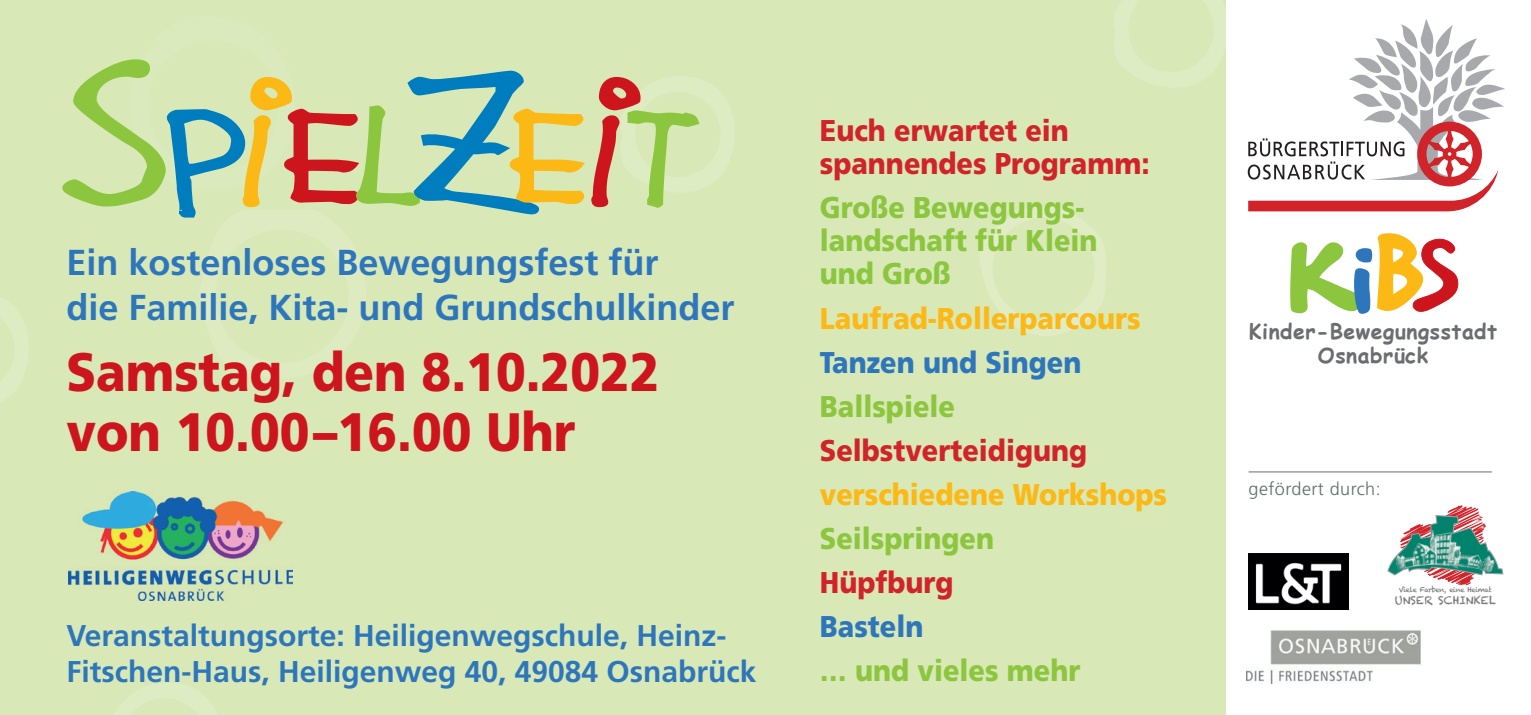
<style>
.page{position:relative;width:1531px;height:715px;background:#fff}
.page>*{position:absolute;margin:0;border:0;box-sizing:border-box;transform-origin:0 0}
.t1{font:900 54px/60px "Frutiger";color:#cd151d;scale:.9 1}
.t2{font:700 36px/45px "Frutiger";color:#2e76bc}
.t3{font:700 30px/36px "Frutiger";color:#2e76bc}
.t4{font:900 30px/33px "Frutiger";color:#8bc63e;scale:.9 1}
.t5{font:900 30px/33px "Frutiger";color:#d1232a;scale:.9 1}
.t6{font:900 30px "Frutiger";color:#fcb814;scale:.9 1}
.t7{font:900 30px "Frutiger";color:#2e76bc;scale:.9 1}
.t8{font:700 21px/24.3px "Comic Sans MS";letter-spacing:.025em;color:#6c6d70;text-align:center}
.t9{font:300 18px "Frutiger LT";letter-spacing:.025em;color:#5d6e65}
.t10{font:11.1px "Chalkduster";color:#76787b}
.t11{font:6.9px "Chalkduster";letter-spacing:-.055em;color:#76787b}
</style>
<div class="page">
<div style="left:0;top:0;width:1225px;height:714px;background:#d8e8b6"></div>
<svg style="left:980px;top:206px;width:126px;height:130px"></svg>
<svg style="left:115px;top:683px;width:102px;height:31px"></svg>
<svg style="left:1114px;top:0;width:112px;height:88px"></svg>
<svg style="left:0;top:297px;width:29px;height:105px"></svg>
<svg style="left:62px;top:59px;width:672px;height:319px"></svg>
<svg style="left:1248px;top:19px;width:257px;height:192px"></svg>
<svg style="left:1290px;top:233px;width:168px;height:81px"></svg>
<svg style="left:1387px;top:505px;width:116px;height:80px"></svg>
<img style="left:1248px;top:553px;width:100px;height:56px">
<img style="left:1246px;top:630px;width:175px;height:52px">
<hr style="left:1248px;top:471px;width:244px;height:1px;background:#6c6d70">
<img style="left:68px;top:491px;width:225px;height:109px">
<p class="t2" style="left:66px;top:239px;width:670px">Ein kostenloses Bewegungsfest für<br>die Familie, Kita- und Grundschulkinder</p>
<h1 class="t1" style="left:66px;top:341px;width:661px">Samstag, den 8.10.2022 von 10.00–16.00 Uhr</h1>
<p class="t3" style="left:66px;top:616px;width:692px">Veranstaltungsorte: Heiligenwegschule, Heinz-<br>Fitschen-Haus, Heiligenweg 40, 49084 Osnabrück</p>
<p class="t5" style="left:820px;top:114px;width:368px">Euch erwartet ein spannendes Programm:</p>
<p class="t4" style="left:820px;top:191px;width:310px">Große Bewegungs&shy;landschaft für Klein und Groß</p>
<p class="t6" style="left:820px;top:300px;width:358px">Laufrad-Rollerparcours</p>
<p class="t7" style="left:820px;top:344px;width:292px">Tanzen und Singen</p>
<p class="t4" style="left:820px;top:389px;width:152px">Ballspiele</p>
<p class="t5" style="left:820px;top:433px;width:298px">Selbstverteidigung</p>
<p class="t6" style="left:820px;top:476px;width:387px">verschiedene Workshops</p>
<p class="t4" style="left:820px;top:521px;width:195px">Seilspringen</p>
<p class="t5" style="left:820px;top:565px;width:150px">Hüpfburg</p>
<p class="t7" style="left:820px;top:608px;width:117px">Basteln</p>
<p class="t4" style="left:820px;top:653px;width:291px">… und vieles mehr</p>
<p class="t8" style="left:1249px;top:318px;width:250px">Kinder-Bewegungsstadt<br>Osnabrück</p>
<p class="t9" style="left:1248px;top:478px;width:134px">gefördert durch:</p>
<p class="t11" style="left:1399px;top:585px;width:95px">Viele Farben, eine Heimat</p>
<p class="t10" style="left:1395px;top:592px;width:103px">UNSER SCHINKEL</p>
</div>
